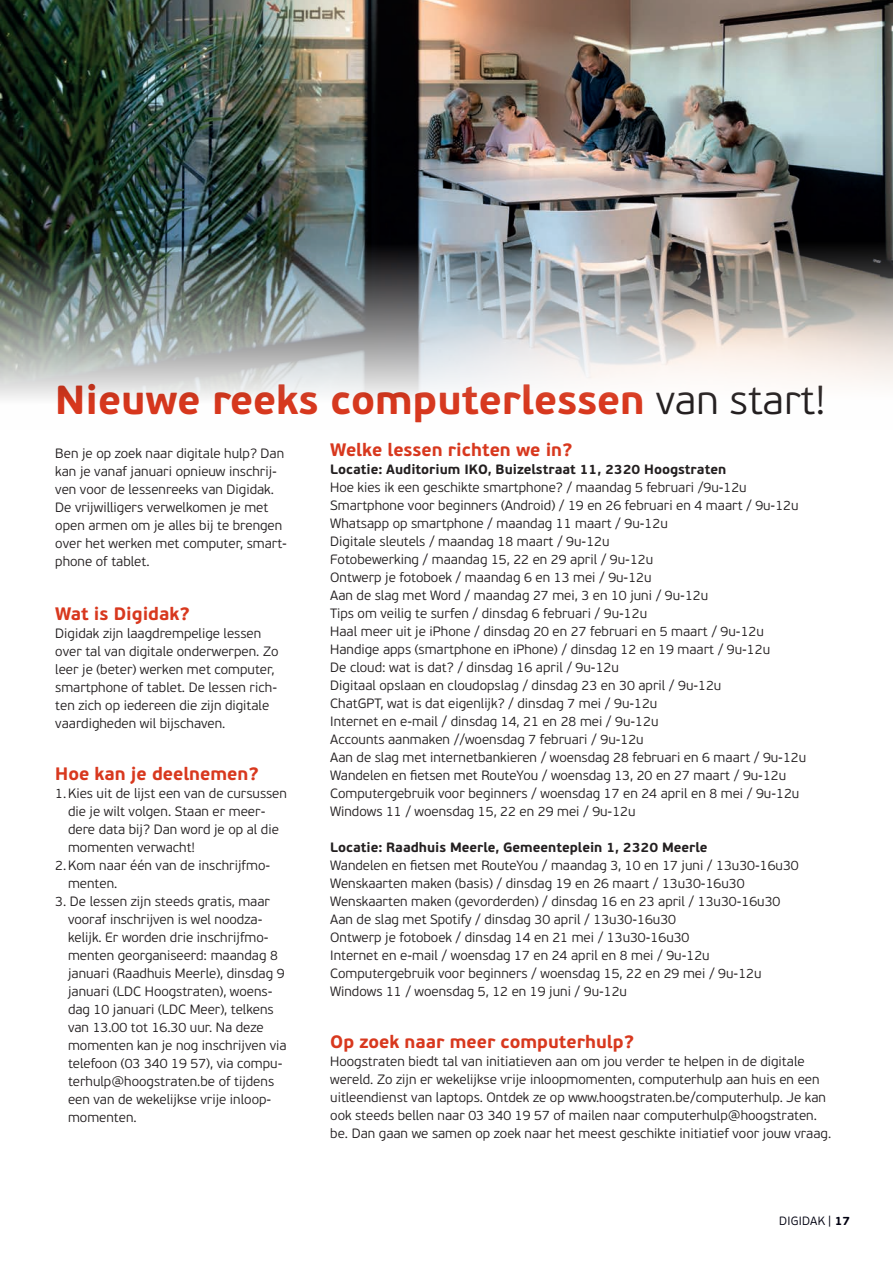
<style>
.page{position:relative;width:893px;height:1263px;background:#fff}
.page>*{position:absolute;margin:0;border:0;box-sizing:border-box;transform-origin:0 0}
.t1{font:700 40.5px "PF Beau Sans Pro";color:#d8381e}
.t2{font:700 18px "PF Beau Sans Pro";color:#d8381e}
.t3{font:300 13.5px/18px "PF Beau Sans Pro";color:#231f20}
.t4{font:700 13.5px "PF Beau Sans Pro";color:#231f20}
.t5{font:300 12px "PF Beau Sans Pro";letter-spacing:.02em;color:#000010}
.s1{font-weight:300;color:#231f20}
.s2{font-weight:700}
</style>
<div class="page">
<img style="left:0;top:0;width:893px;height:399px">
<p class="t1" style="left:55px;top:374px;width:772px">Nieuwe reeks computerlessen <span class="s1">van start!</span></p>
<p class="t3" style="left:55px;top:444px;width:233px">Ben je op zoek naar digitale hulp? Dan kan je vanaf januari opnieuw inschrij&shy;ven voor de lessenreeks van Digidak.<br>De vrijwilligers verwelkomen je met open armen om je alles bij te brengen over het werken met computer, smart&shy;phone of tablet.</p>
<p class="t2" style="left:55px;top:602px;width:136px">Wat is Digidak?</p>
<p class="t3" style="left:55px;top:624px;width:225px">Digidak zijn laagdrempelige lessen over tal van digitale onderwerpen. Zo leer je (beter) werken met computer, smartphone of tablet. De lessen rich&shy;ten zich op iedereen die zijn digitale vaardigheden wil bijschaven.</p>
<p class="t2" style="left:55px;top:763px;width:205px">Hoe kan je deelnemen?</p>
<p class="t3" style="left:68px;top:785px;width:220px;text-indent:-13px">1.Kies uit de lijst een van de cursussen die je wilt volgen. Staan er meer&shy;dere data bij? Dan word je op al die momenten verwacht!</p>
<p class="t3" style="left:68px;top:857px;width:204px;text-indent:-13px">2.Kom naar één van de inschrijfmo&shy;menten.</p>
<p class="t3" style="left:68px;top:893px;width:220px;text-indent:-13px">3. De lessen zijn steeds gratis, maar vooraf inschrijven is wel noodza&shy;kelijk. Er worden drie inschrijfmo&shy;menten georganiseerd: maandag 8 januari (Raadhuis Meerle), dinsdag 9 januari (LDC Hoogstraten), woens&shy;dag 10 januari (LDC Meer), telkens van 13.00 tot 16.30 uur. Na deze momenten kan je nog inschrijven via telefoon (03 340 19 57), via compu&shy;terhulp@hoogstraten.be of tijdens een van de wekelijkse vrije inloop&shy;momenten.</p>
<p class="t2" style="left:330px;top:438px;width:244px">Welke lessen richten we in?</p>
<p class="t4" style="left:330px;top:461px;width:398px">Locatie: Auditorium IKO, Buizelstraat 11, 2320 Hoogstraten</p>
<p class="t3" style="left:330px;top:478px;width:418px">Hoe kies ik een geschikte smartphone? / maandag 5 februari /9u-12u</p>
<p class="t3" style="left:330px;top:496px;width:470px">Smartphone voor beginners (Android) / 19 en 26 februari en 4 maart / 9u-12u</p>
<p class="t3" style="left:330px;top:514px;width:339px">Whatsapp op smartphone / maandag 11 maart / 9u-12u</p>
<p class="t3" style="left:330px;top:532px;width:281px">Digitale sleutels / maandag 18 maart / 9u-12u</p>
<p class="t3" style="left:330px;top:550px;width:324px">Fotobewerking / maandag 15, 22 en 29 april / 9u-12u</p>
<p class="t3" style="left:330px;top:568px;width:323px">Ontwerp je fotoboek / maandag 6 en 13 mei / 9u-12u</p>
<p class="t3" style="left:330px;top:586px;width:379px">Aan de slag met Word / maandag 27 mei, 3 en 10 juni / 9u-12u</p>
<p class="t3" style="left:330px;top:604px;width:318px">Tips om veilig te surfen / dinsdag 6 februari / 9u-12u</p>
<p class="t3" style="left:330px;top:622px;width:435px">Haal meer uit je iPhone / dinsdag 20 en 27 februari en 5 maart / 9u-12u</p>
<p class="t3" style="left:330px;top:640px;width:441px">Handige apps (smartphone en iPhone) / dinsdag 12 en 19 maart / 9u-12u</p>
<p class="t3" style="left:330px;top:658px;width:290px">De cloud: wat is dat? / dinsdag 16 april / 9u-12u</p>
<p class="t3" style="left:330px;top:676px;width:393px">Digitaal opslaan en cloudopslag / dinsdag 23 en 30 april / 9u-12u</p>
<p class="t3" style="left:330px;top:694px;width:329px">ChatGPT, wat is dat eigenlijk? / dinsdag 7 mei / 9u-12u</p>
<p class="t3" style="left:330px;top:712px;width:330px">Internet en e-mail / dinsdag 14, 21 en 28 mei / 9u-12u</p>
<p class="t3" style="left:330px;top:730px;width:315px">Accounts aanmaken //woensdag 7 februari / 9u-12u</p>
<p class="t3" style="left:330px;top:748px;width:477px">Aan de slag met internetbankieren / woensdag 28 februari en 6 maart / 9u-12u</p>
<p class="t3" style="left:330px;top:766px;width:457px">Wandelen en fietsen met RouteYou / woensdag 13, 20 en 27 maart / 9u-12u</p>
<p class="t3" style="left:330px;top:784px;width:470px">Computergebruik voor beginners / woensdag 17 en 24 april en 8 mei / 9u-12u</p>
<p class="t3" style="left:330px;top:802px;width:307px">Windows 11 / woensdag 15, 22 en 29 mei / 9u-12u</p>
<p class="t4" style="left:330px;top:839px;width:379px">Locatie: Raadhuis Meerle, Gemeenteplein 1, 2320 Meerle</p>
<p class="t3" style="left:330px;top:856px;width:470px">Wandelen en fietsen met RouteYou / maandag 3, 10 en 17 juni / 13u30-16u30</p>
<p class="t3" style="left:330px;top:874px;width:416px">Wenskaarten maken (basis) / dinsdag 19 en 26 maart / 13u30-16u30</p>
<p class="t3" style="left:330px;top:892px;width:452px">Wenskaarten maken (gevorderden) / dinsdag 16 en 23 april / 13u30-16u30</p>
<p class="t3" style="left:330px;top:910px;width:347px">Aan de slag met Spotify / dinsdag 30 april / 13u30-16u30</p>
<p class="t3" style="left:330px;top:928px;width:361px">Ontwerp je fotoboek / dinsdag 14 en 21 mei / 13u30-16u30</p>
<p class="t3" style="left:330px;top:946px;width:381px">Internet en e-mail / woensdag 17 en 24 april en 8 mei / 9u-12u</p>
<p class="t3" style="left:330px;top:964px;width:433px">Computergebruik voor beginners / woensdag 15, 22 en 29 mei / 9u-12u</p>
<p class="t3" style="left:330px;top:982px;width:298px">Windows 11 / woensdag 5, 12 en 19 juni / 9u-12u</p>
<p class="t2" style="left:330px;top:1031px;width:305px">Op zoek naar meer computerhulp?</p>
<p class="t3" style="left:330px;top:1053px;width:502px">Hoogstraten biedt tal van initiatieven aan om jou verder te helpen in de digitale wereld. Zo zijn er wekelijkse vrije inloopmomenten, computerhulp aan huis en een uitleendienst van laptops. Ontdek ze op www.hoogstraten.be/computerhulp. Je kan ook steeds bellen naar 03 340 19 57 of mailen naar computerhulp@hoogstraten. be. Dan gaan we samen op zoek naar het meest geschikte initiatief voor jouw vraag.</p>
<p class="t5" style="left:779px;top:1214px;width:73px">DIGIDAK | <span class="s2">17</span></p>
</div>
